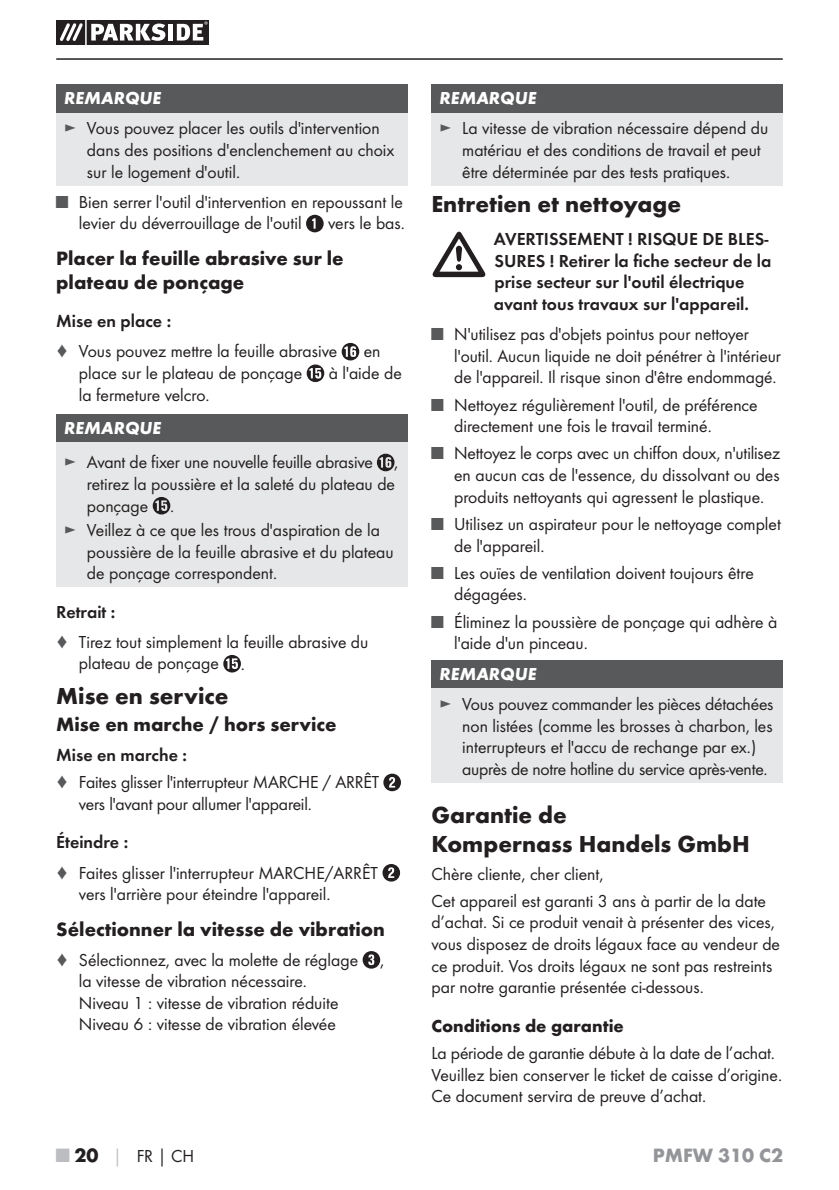
<style>
.page{position:relative;width:839px;height:1190px;background:#fff}
.page>*{position:absolute;margin:0;border:0;box-sizing:border-box;transform-origin:0 0}
.t1{font:700 24px/28.8px "Futura";color:#231f20}
.t2{font:700 20px/24px "Futura";color:#231f20}
.t3{font:700 20px "Futura";color:#939598}
.t4{font:18px/21.6px "Futura Boo";color:#231f20}
.t5{font:18px/21.6px "Futura Dem";color:#231f20}
.t6{font:italic 700 18px "Futura";color:#fff}
.t7{font:700 18px "Futura";color:#231f20}
.s1{color:#58595b}
.s2{font-family:"Futura";font-weight:700;font-size:20px;color:#bbbdc0}
.s3{font-family:"Futura";font-weight:700;font-size:20px}
.s4{font-family:"Futura";font-weight:700;color:#bbbdc0}
.s5{font-family:"Futura";font-weight:700}
</style>
<div class="page">
<hr style="left:56px;top:58px;width:726px;height:2px;background:#231f20">
<svg style="left:56px;top:20px;width:153px;height:25px"></svg>
<hr style="left:85px;top:20px;width:2px;height:25px;background:#fff">
<div style="left:56px;top:85px;width:351px;height:28px;background:#58595b"></div>
<div style="left:56px;top:113px;width:351px;height:73px;background:#e6e7e8"></div>
<svg style="left:306px;top:215px;width:17px;height:17px"></svg>
<svg style="left:341px;top:343px;width:18px;height:17px"></svg>
<svg style="left:306px;top:364px;width:18px;height:18px"></svg>
<div style="left:56px;top:414px;width:351px;height:29px;background:#58595b"></div>
<div style="left:56px;top:443px;width:351px;height:144px;background:#e6e7e8"></div>
<svg style="left:376px;top:454px;width:18px;height:17px"></svg>
<svg style="left:153px;top:497px;width:17px;height:17px"></svg>
<svg style="left:223px;top:655px;width:18px;height:17px"></svg>
<svg style="left:383px;top:773px;width:18px;height:18px"></svg>
<svg style="left:382px;top:864px;width:18px;height:17px"></svg>
<svg style="left:362px;top:951px;width:18px;height:17px"></svg>
<div style="left:431px;top:85px;width:351px;height:28px;background:#58595b"></div>
<div style="left:431px;top:113px;width:351px;height:73px;background:#e6e7e8"></div>
<div style="left:431px;top:660px;width:351px;height:28px;background:#58595b"></div>
<div style="left:431px;top:688px;width:351px;height:95px;background:#e6e7e8"></div>
<svg style="left:432px;top:232px;width:53px;height:45px"></svg>
<p class="t6" style="left:64px;top:92px;width:98px">REMARQUE</p>
<p class="t4" style="left:87px;top:119px;width:309px;text-indent:-23px"><span class="s1">►</span> Vous pouvez placer les outils d'intervention dans des positions d'enclenchement au choix sur le logement d'outil.</p>
<p class="t4" style="left:79px;top:192px;width:325px;text-indent:-23px"><span class="s1">■</span> Bien serrer l'outil d'intervention en repoussant le levier du déverrouillage de l'outil</p>
<p class="t4" style="left:328px;top:213px;width:78px">vers le bas.</p>
<p class="t2" style="left:56px;top:248px;width:289px">Placer la feuille abrasive sur le plateau de ponçage</p>
<p class="t5" style="left:56px;top:312px;width:116px">Mise en place :</p>
<p class="t4" style="left:56px;top:341px;width:282px"><span class="s1">♦</span> Vous pouvez mettre la feuille abrasive</p>
<p class="t4" style="left:363px;top:341px;width:18px">en</p>
<p class="t4" style="left:79px;top:363px;width:224px">place sur le plateau de ponçage</p>
<p class="t4" style="left:328px;top:363px;width:74px">à l'aide de</p>
<p class="t4" style="left:79px;top:385px;width:132px">la fermeture velcro.</p>
<p class="t6" style="left:64px;top:422px;width:98px">REMARQUE</p>
<p class="t4" style="left:87px;top:452px;width:313px;text-indent:-23px"><span class="s1">►</span> Avant de fixer une nouvelle feuille abrasive , retirez la poussière et la saleté du plateau de ponçage .</p>
<p class="t4" style="left:87px;top:520px;width:308px;text-indent:-23px"><span class="s1">►</span> Veillez à ce que les trous d'aspiration de la poussière de la feuille abrasive et du plateau de ponçage correspondent.</p>
<p class="t5" style="left:56px;top:602px;width:61px">Retrait :</p>
<p class="t4" style="left:79px;top:632px;width:291px;text-indent:-23px"><span class="s1">♦</span> Tirez tout simplement la feuille abrasive du plateau de ponçage .</p>
<h1 class="t1" style="left:56px;top:683px;width:174px">Mise en service</h1>
<p class="t2" style="left:56px;top:714px;width:282px">Mise en marche / hors service</p>
<p class="t5" style="left:56px;top:745px;width:132px">Mise en marche :</p>
<p class="t4" style="left:79px;top:772px;width:301px;text-indent:-23px"><span class="s1">♦</span> Faites glisser l'interrupteur MARCHE / ARRÊT vers l'avant pour allumer l'appareil.</p>
<p class="t5" style="left:56px;top:832px;width:73px">Éteindre :</p>
<p class="t4" style="left:79px;top:862px;width:300px;text-indent:-23px"><span class="s1">♦</span> Faites glisser l'interrupteur MARCHE/ARRÊT vers l'arrière pour éteindre l'appareil.</p>
<p class="t2" style="left:56px;top:918px;width:330px">Sélectionner la vitesse de vibration</p>
<p class="t4" style="left:79px;top:949px;width:307px;text-indent:-23px"><span class="s1">♦</span> Sélectionnez, avec la molette de réglage , la vitesse de vibration nécessaire.<br>Niveau 1 : vitesse de vibration réduite Niveau 6 : vitesse de vibration élevée</p>
<p class="t6" style="left:439px;top:92px;width:98px">REMARQUE</p>
<p class="t4" style="left:462px;top:119px;width:307px;text-indent:-23px"><span class="s1">►</span> La vitesse de vibration nécessaire dépend du matériau et des conditions de travail et peut être déterminée par des tests pratiques.</p>
<h1 class="t1" style="left:431px;top:192px;width:251px">Entretien et nettoyage</h1>
<p class="t5" style="left:493px;top:229px;width:279px">AVERTISSEMENT ! RISQUE DE BLES-SURES ! Retirer la fiche secteur de la prise secteur sur l'outil électrique avant tous travaux sur l'appareil.</p>
<p class="t4" style="left:454px;top:324px;width:328px;text-indent:-23px"><span class="s1">■</span> N'utilisez pas d'objets pointus pour nettoyer l'outil. Aucun liquide ne doit pénétrer à l'intérieur de l'appareil. Il risque sinon d'être endommagé.</p>
<p class="t4" style="left:454px;top:395px;width:305px;text-indent:-23px"><span class="s1">■</span> Nettoyez régulièrement l'outil, de préférence directement une fois le travail terminé.</p>
<p class="t4" style="left:454px;top:443px;width:327px;text-align:justify;text-indent:-23px"><span class="s1">■</span> Nettoyez le corps avec un chiffon doux, n'utilisez en aucun cas de l'essence, du dissolvant ou des produits nettoyants qui agressent le plastique.</p>
<p class="t4" style="left:454px;top:514px;width:328px;text-indent:-23px"><span class="s1">■</span> Utilisez un aspirateur pour le nettoyage complet de l'appareil.</p>
<p class="t4" style="left:454px;top:563px;width:301px;text-indent:-23px"><span class="s1">■</span> Les ouïes de ventilation doivent toujours être dégagées.</p>
<p class="t4" style="left:454px;top:612px;width:324px;text-indent:-23px"><span class="s1">■</span> Éliminez la poussière de ponçage qui adhère à l'aide d'un pinceau.</p>
<p class="t6" style="left:439px;top:668px;width:98px">REMARQUE</p>
<p class="t4" style="left:462px;top:694px;width:313px;text-indent:-23px"><span class="s1">►</span> Vous pouvez commander les pièces détachées non listées (comme les brosses à charbon, les interrupteurs et l'accu de rechange par ex.) auprès de notre hotline du service après-vente.</p>
<h1 class="t1" style="left:431px;top:803px;width:319px">Garantie de<br>Kompernass Handels GmbH</h1>
<p class="t4" style="left:431px;top:861px;width:336px;line-height:27.2px">Chère cliente, cher client,<br>Cet appareil est garanti 3 ans à partir de la date</p>
<p class="t4" style="left:431px;top:912px;width:350px">d’achat. Si ce produit venait à présenter des vices, vous disposez de droits légaux face au vendeur de ce produit. Vos droits légaux ne sont pas restreints par notre garantie présentée ci-dessous.</p>
<p class="t7" style="left:431px;top:1018px;width:194px">Conditions de garantie</p>
<p class="t4" style="left:431px;top:1043px;width:352px">La période de garantie débute à la date de l’achat.<br>Veuillez bien conserver le ticket de caisse d’origine.<br>Ce document servira de preuve d’achat.</p>
<p class="t4" style="left:56px;top:1146px;width:139px"><span class="s2">■</span> <span class="s3">20</span> <span class="s4">│</span> FR<span class="s5">│</span>CH</p>
<p class="t3" style="left:652px;top:1147px;width:132px">PMFW 310 C2</p>
</div>
